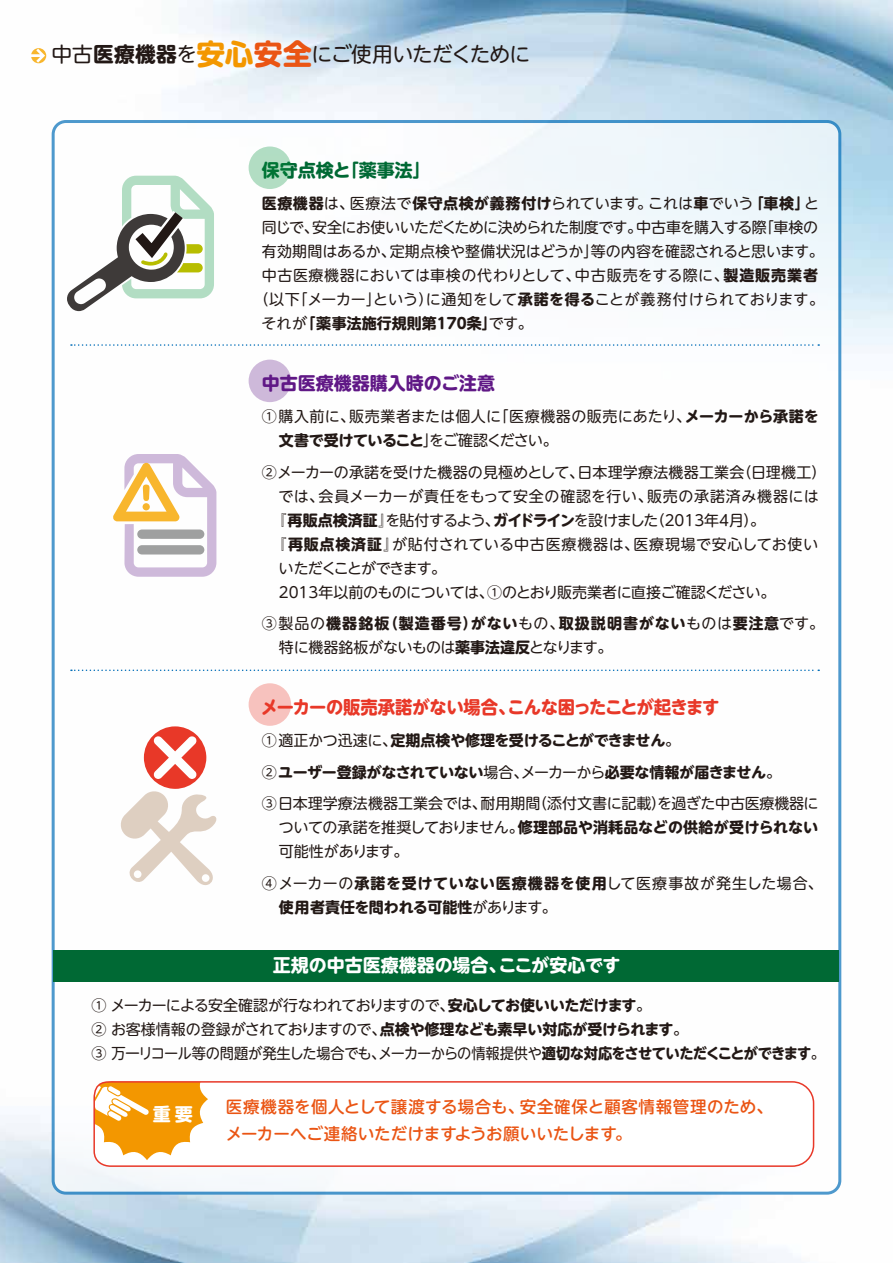
<style>
.page{position:relative;width:893px;height:1263px;background:#fff}
.page>*{position:absolute;margin:0;border:0;box-sizing:border-box;transform-origin:0 0}
.t1{font:20.7px "UD Shin M Go Pro";letter-spacing:-.035em;color:#221815}
.t2{font:700 18px "UD Shin M Go Pro";letter-spacing:-.025em;color:#e83828;scale:.96 1}
.t3{font:700 18px "UD Shin M Go Pro";color:#fff}
.t4{font:700 18px "UD Shin M Go Pro";color:#601886}
.t5{font:700 18px "UD Shin M Go Pro";color:#006934}
.t6{font:500 16.5px/27px "UD Shin M Go Pro";letter-spacing:.01em;color:#ea5514}
.t7{font:15px/31.5px "UD Shin M Go Pro";letter-spacing:-.005em;color:#221815}
.t8{font:15px/24px "UD Shin M Go Pro";letter-spacing:-.035em;color:#221815}
.t9{font:15px/24px "UD Shin M Go Pro";letter-spacing:-.03em;color:#221815}
.t10{font:700 15px/24px "UD Shin M Go Pro";color:#221815}
.t11{font:15px "UD Shin M Go Pro";letter-spacing:.04em;color:#221815}
.t12{font:15px/24px "UD Shin M Go Pro";letter-spacing:.035em;color:#221815}
.t13{font:15px "UD Shin M Go Pro";letter-spacing:.015em;color:#221815}
.t14{font:15px "UD Shin M Go Pro";letter-spacing:-.025em;color:#221815}
.t15{font:15px "UD Shin M Go Pro";letter-spacing:-.075em;color:#221815}
.s1{font-weight:700}
.s2{font-weight:700;font-size:28.8px;color:#f39700}
.s3{font-weight:700;font-size:28.8px;color:#ea5514}
.s4{font-weight:400}
</style>
<div class="page">
<img style="left:0;top:0;width:893px;height:1263px">
<svg style="left:31px;top:48px;width:15px;height:15px"></svg>
<div style="left:53px;top:122px;width:787px;height:1071px;background:#fff;border-radius:13px"></div>
<div style="left:249px;top:146px;width:42px;height:43px;background:#b2ddc3;border-radius:50%"></div>
<div style="left:249px;top:360px;width:42px;height:42px;background:#ceb9da;border-radius:50%"></div>
<div style="left:249px;top:683px;width:42px;height:43px;background:#f7c2be;border-radius:50%"></div>
<div style="left:54px;top:950px;width:785px;height:32px;background:#006934"></div>
<svg style="left:67px;top:176px;width:147px;height:135px"></svg>
<svg style="left:121px;top:726px;width:95px;height:159px"></svg>
<svg style="left:93px;top:1081px;width:722px;height:87px"></svg>
<svg style="left:113px;top:454px;width:103px;height:123px"></svg>
<div style="left:143px;top:503px;width:7px;height:7px;background:#f8b62d;border-radius:50%"></div>
<svg style="left:71px;top:344px;width:748px;height:2px"></svg>
<svg style="left:71px;top:669px;width:748px;height:2px"></svg>
<h1 class="t1" style="left:52px;top:37px;width:480px">中古<span class="s1">医療機器</span>を<span class="s2">安心</span><span class="s3">安全</span>にご使用いただくために</h1>
<p class="t5" style="left:262px;top:156px;width:171px">保守点検と「薬事法」</p>
<p class="t7" style="left:262px;top:187px;width:559px"><span class="s1">医療機器</span>は、医療法で<span class="s1">保守点検が義務付け</span>られています。これは<span class="s1">車</span>でいう<span class="s1">「車検」</span>と</p>
<p class="t8" style="left:262px;top:215px;width:558px">同じで、安全にお使いいただくために決められた制度です。中古車を購入する際「車検の</p>
<p class="t7" style="left:262px;top:235px;width:564px">有効期間はあるか、定期点検や整備状況はどうか」等の内容を確認されると思います。</p>
<p class="t13" style="left:262px;top:263px;width:558px">中古医療機器においては車検の代わりとして、中古販売をする際に、<span class="s1">製造販売業者</span></p>
<p class="t7" style="left:254px;top:283px;width:572px">（以下「メーカー」という）に通知をして<span class="s1">承諾を得る</span>ことが義務付けられております。</p>
<p class="t10" style="left:261px;top:311px;width:273px"><span class="s4">それが</span>「薬事法施行規則第170条」<span class="s4">です。</span></p>
<p class="t4" style="left:262px;top:369px;width:235px">中古医療機器購入時のご注意</p>
<p class="t12" style="left:279px;top:404px;width:541px;text-indent:-17px">① 購入前に、販売業者または個人に「医療機器の販売にあたり、<span class="s1">メーカーから承諾を文書で受けていること</span>」をご確認ください。</p>
<p class="t7" style="left:262px;top:455px;width:566px">② メーカーの承諾を受けた機器の見極めとして、日本理学療法機器工業会（日理機工）</p>
<p class="t11" style="left:278px;top:484px;width:542px">では、会員メーカーが責任をもって安全の確認を行い、販売の承諾済み機器には</p>
<p class="t9" style="left:272px;top:507px;width:495px">『<span class="s1">再販点検済証</span>』を貼付するよう、<span class="s1">ガイドライン</span>を設けました（2013年4月）。</p>
<p class="t11" style="left:272px;top:532px;width:548px">『<span class="s1">再販点検済証</span>』が貼付されている中古医療機器は、医療現場で安心してお使い</p>
<p class="t15" style="left:279px;top:556px;width:169px">いただくことができます。</p>
<p class="t14" style="left:279px;top:580px;width:498px">2013年以前のものについては、①のとおり販売業者に直接ご確認ください。</p>
<p class="t9" style="left:279px;top:611px;width:547px;text-indent:-17px">③ 製品の<span class="s1">機器銘板（製造番号）がない</span>もの、<span class="s1">取扱説明書がない</span>ものは<span class="s1">要注意</span>です。特に機器銘板がないものは<span class="s1">薬事法違反</span>となります。</p>
<p class="t2" style="left:261px;top:693px;width:479px">メーカーの販売承諾がない場合、こんな困ったことが起きます</p>
<p class="t7" style="left:262px;top:724px;width:558px">① 適正かつ迅速に、<span class="s1">定期点検や修理を受けることができません</span>。<br>② <span class="s1">ユーザー登録がなされていない</span>場合、メーカーから<span class="s1">必要な情報が届きません</span>。<br>③ 日本理学療法機器工業会では、耐用期間（添付文書に記載）を過ぎた中古医療機器に</p>
<p class="t7" style="left:279px;top:815px;width:541px;line-height:24px">ついての承諾を推奨しておりません。<span class="s1">修理部品や消耗品などの供給が受けられない</span>可能性があります。</p>
<p class="t10" style="left:279px;top:870px;width:545px;text-indent:-17px"><span class="s4">④メーカーの</span>承諾を受けていない医療機器を使用<span class="s4">して医療事故が発生した場合、</span>使用者責任を問われる可能性<span class="s4">があります。</span></p>
<p class="t3" style="left:273px;top:951px;width:349px">正規の中古医療機器の場合、ここが安心です</p>
<p class="t8" style="left:91px;top:993px;width:735px">① メーカーによる安全確認が行なわれておりますので、<span class="s1">安心してお使いいただけます</span>。<br>② お客様情報の登録がされておりますので、<span class="s1">点検や修理なども素早い対応が受けられます</span>。<br>③ 万一リコール等の問題が発生した場合でも、メーカーからの情報提供や<span class="s1">適切な対応をさせていただくことができます</span>。</p>
<p class="t3" style="left:153px;top:1100px;width:41px">重要</p>
<p class="t6" style="left:226px;top:1092px;width:548px">医療機器を個人として譲渡する場合も、安全確保と顧客情報管理のため、メーカーへご連絡いただけますようお願いいたします。</p>
</div>
